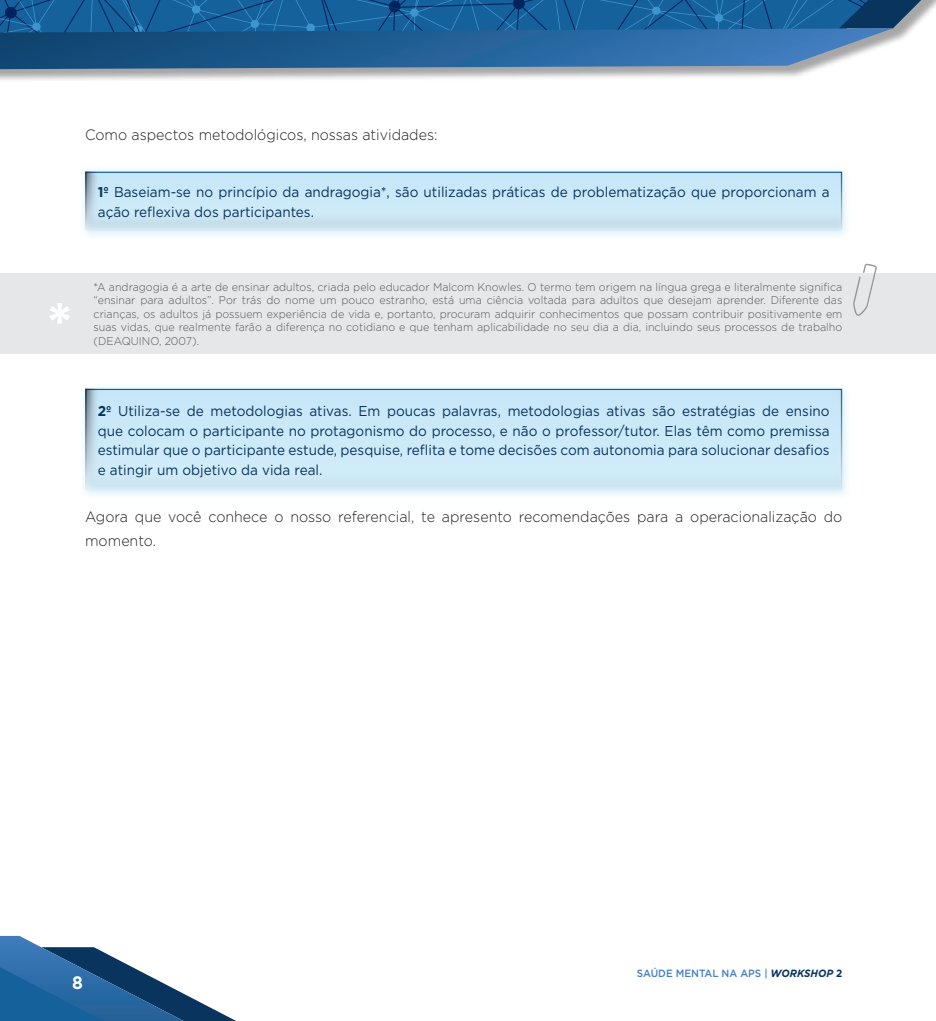
<style>
.page{position:relative;width:936px;height:1021px;background:#fff}
.page>*{position:absolute;margin:0;border:0;box-sizing:border-box;transform-origin:0 0}
.t1{font:700 18px "Gotham";color:#fff;scale:.95 1}
.Texto{font:300 15px/23.2px "Gotham";color:#231f20;scale:.95 1}
.Texto_Box_Justificad{font:14.25px/19.5px "Gotham";color:#08345d;scale:.95 1}
.Texto_Asterisco{font:300 11.25px/13.5px "Gotham";color:#57585a;text-align:justify;scale:.95 1}
.t2{font:500 10.5px "Gotham";color:#437ec1;scale:.95 1}
.s1{font-weight:700}
.s2{font-weight:700;font-style:italic;color:#08345d}
.s3{font-weight:700;color:#08345d}
</style>
<div class="page">
<div style="left:0;top:0;width:935px;height:84px;background:#231f20;opacity:.4"></div>
<svg style="left:0;top:0;width:935px;height:69px;background:#2e6a9d"></svg>
<svg style="left:0;top:935px;width:234px;height:85px"></svg>
<div style="left:78px;top:165px;width:774px;height:76px;background:#6fc6ef;opacity:.3"></div>
<div style="left:84px;top:171px;width:758px;height:61px;background:#231f20;opacity:.75"></div>
<div style="left:0;top:273px;width:935px;height:80px;background:#e6e7e9"></div>
<svg style="left:50px;top:303px;width:20px;height:20px"></svg>
<svg style="left:853px;top:264px;width:23px;height:52px"></svg>
<div style="left:79px;top:382px;width:772px;height:118px;background:#f8fcfe"></div>
<div style="left:79px;top:388px;width:763px;height:106px;background:#231f20;opacity:.75"></div>
<p class="Texto" style="left:85px;top:122px;width:372px">Como aspectos metodológicos, nossas atividades:</p>
<p class="Texto_Box_Justificad" style="left:98px;top:182px;width:771px"><span class="s1">1º</span> Baseiam-se no princípio da andragogia*, são utilizadas práticas de problematização que proporcionam a ação reflexiva dos participantes.</p>
<p class="Texto_Asterisco" style="left:94px;top:280px;width:789px">*A andragogia é a arte de ensinar adultos, criada pelo educador Malcom Knowles. O termo tem origem na língua grega e literalmente significa “ensinar para adultos”. Por trás do nome um pouco estranho, está uma ciência voltada para adultos que desejam aprender. Diferente das crianças, os adultos já possuem experiência de vida e, portanto, procuram adquirir conhecimentos que possam contribuir positivamente em suas vidas, que realmente farão a diferença no cotidiano e que tenham aplicabilidade no seu dia a dia, incluindo seus processos de trabalho (DEAQUINO, 2007).</p>
<p class="Texto_Box_Justificad" style="left:98px;top:401px;width:771px;text-align:justify"><span class="s1">2º</span> Utiliza-se de metodologias ativas. Em poucas palavras, metodologias ativas são estratégias de ensino que colocam o participante no protagonismo do processo, e não o professor/tutor. Elas têm como premissa estimular que o participante estude, pesquise, reflita e tome decisões com autonomia para solucionar desafios e atingir um objetivo da vida real.</p>
<p class="Texto" style="left:85px;top:505px;width:798px">Agora que você conhece o nosso referencial, te apresento recomendações para a operacionalização do momento.</p>
<h1 class="t1" style="left:72px;top:970px;width:13px">8</h1>
<p class="t2" style="left:636px;top:966px;width:218px">SAÚDE MENTAL NA APS | <span class="s2">WORKSHOP</span> <span class="s3">2</span></p>
</div>
